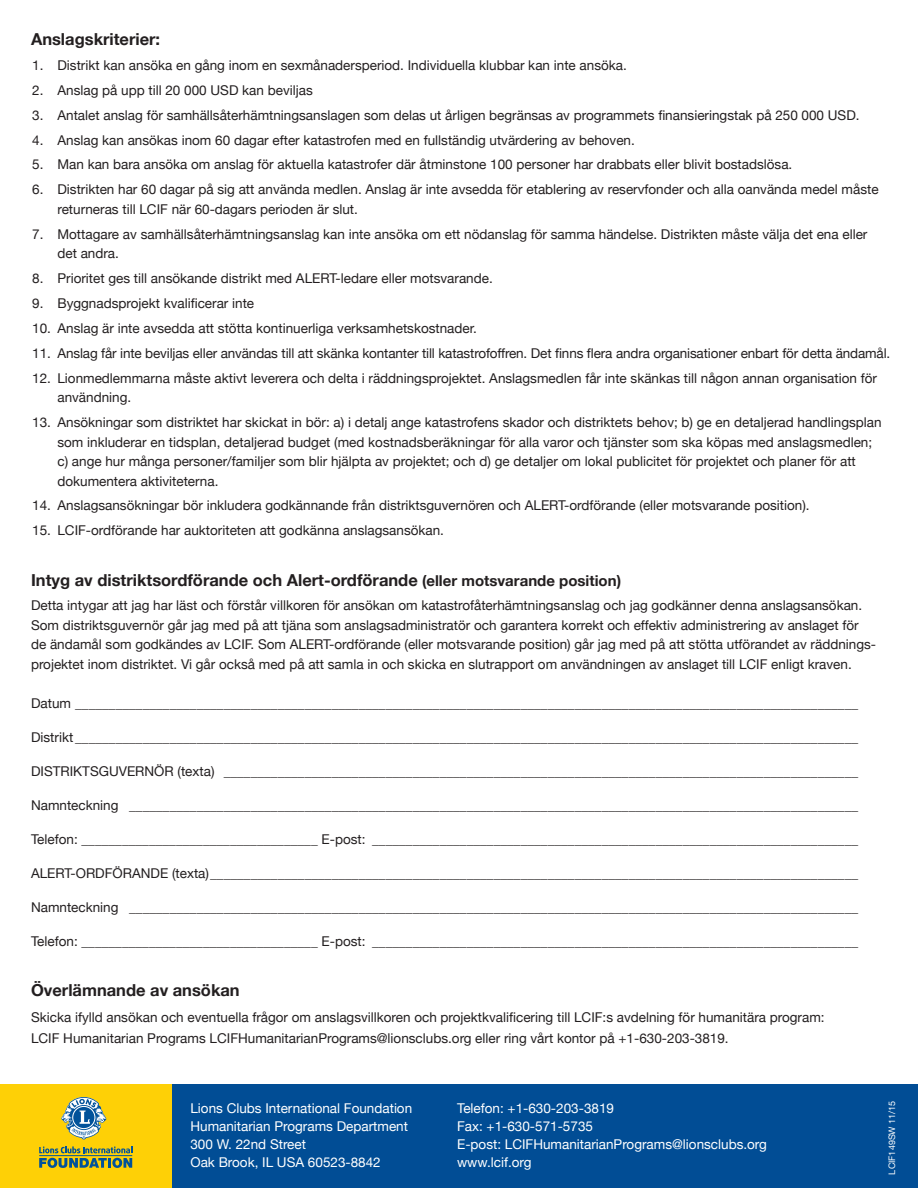
<style>
.page{position:relative;width:918px;height:1188px;background:#fff}
.page>*{position:absolute;margin:0;border:0;box-sizing:border-box;transform-origin:0 0}
.t1{font:700 16.5px "Helvetica Neue";color:#231f20}
.t2{font:13.5px/19.5px "Helvetica Neue";color:#231f20}
.t3{font:13.5px/18px "Helvetica Neue";color:#fff}
.t4{font:9px "Helvetica Neue";color:#fff}
.s1{font-size:15px}
</style>
<div class="page">
<div style="left:0;top:1085px;width:918px;height:103px;background:#fed006"></div>
<div style="left:172px;top:1085px;width:746px;height:103px;background:#014d95"></div>
<svg style="left:61px;top:1097px;width:45px;height:42px"></svg>
<svg style="left:39px;top:1146px;width:93px;height:22px"></svg>
<hr style="left:39px;top:1155px;width:93px;height:1px;background:#01529a">
<p class="t1" style="left:31px;top:29px;width:131px">Anslagskriterier:</p>
<p class="t2" style="left:32px;top:55px;width:596px">1. Distrikt kan ansöka en gång inom en sexmånadersperiod. Individuella klubbar kan inte ansöka.</p>
<p class="t2" style="left:32px;top:80px;width:282px">2. Anslag på upp till 20 000 USD kan beviljas</p>
<p class="t2" style="left:32px;top:105px;width:829px">3. Antalet anslag för samhällsåterhämtningsanslagen som delas ut årligen begränsas av programmets finansieringstak på 250 000 USD.</p>
<p class="t2" style="left:32px;top:130px;width:604px">4. Anslag kan ansökas inom 60 dagar efter katastrofen med en fullständig utvärdering av behoven.</p>
<p class="t2" style="left:32px;top:155px;width:762px">5. Man kan bara ansöka om anslag för aktuella katastrofer där åtminstone 100 personer har drabbats eller blivit bostadslösa.</p>
<p class="t2" style="left:57px;top:180px;width:823px;text-indent:-25px">6. Distrikten har 60 dagar på sig att använda medlen. Anslag är inte avsedda för etablering av reservfonder och alla oanvända medel måste returneras till LCIF när 60-dagars perioden är slut.</p>
<p class="t2" style="left:57px;top:224px;width:811px;text-indent:-25px">7. Mottagare av samhällsåterhämtningsanslag kan inte ansöka om ett nödanslag för samma händelse. Distrikten måste välja det ena eller det andra.</p>
<p class="t2" style="left:32px;top:268px;width:462px">8. Prioritet ges till ansökande distrikt med ALERT-ledare eller motsvarande.</p>
<p class="t2" style="left:32px;top:293px;width:223px">9. Byggnadsprojekt kvalificerar inte</p>
<p class="t2" style="left:32px;top:318px;width:446px">10. Anslag är inte avsedda att stötta kontinuerliga verksamhetskostnader.</p>
<p class="t2" style="left:32px;top:343px;width:860px">11. Anslag får inte beviljas eller användas till att skänka kontanter till katastrofoffren. Det finns flera andra organisationer enbart för detta ändamål.</p>
<p class="t2" style="left:57px;top:368px;width:821px;text-indent:-25px">12. Lionmedlemmarna måste aktivt leverera och delta i räddningsprojektet. Anslagsmedlen får inte skänkas till någon annan organisation för användning.</p>
<p class="t2" style="left:57px;top:412px;width:826px;text-indent:-25px">13. Ansökningar som distriktet har skickat in bör: a) i detalj ange katastrofens skador och distriktets behov; b) ge en detaljerad handlingsplan som inkluderar en tidsplan, detaljerad budget (med kostnadsberäkningar för alla varor och tjänster som ska köpas med anslagsmedlen; c) ange hur många personer/familjer som blir hjälpta av projektet; och d) ge detaljer om lokal publicitet för projektet och planer för att dokumentera aktiviteterna.</p>
<p class="t2" style="left:32px;top:496px;width:779px">14. Anslagsansökningar bör inkludera godkännande från distriktsguvernören och ALERT-ordförande (eller motsvarande position).</p>
<p class="t2" style="left:32px;top:521px;width:413px">15. LCIF-ordförande har auktoriteten att godkänna anslagsansökan.</p>
<p class="t1" style="left:31px;top:570px;width:592px">Intyg av distriktsordförande och Alert-ordförande <span class="s1">(eller motsvarande position)</span></p>
<p class="t2" style="left:31px;top:596px;width:847px">Detta intygar att jag har läst och förstår villkoren för ansökan om katastrofåterhämtningsanslag och jag godkänner denna anslagsansökan.<br>Som distriktsguvernör går jag med på att tjäna som anslagsadministratör och garantera korrekt och effektiv administrering av anslaget för de ändamål som godkändes av LCIF. Som ALERT-ordförande (eller motsvarande position) går jag med på att stötta utförandet av räddnings&shy;projektet inom distriktet. Vi går också med på att samla in och skicka en slutrapport om användningen av anslaget till LCIF enligt kraven.</p>
<p class="t2" style="left:31px;top:694px;width:829px">Datum ____________________________________________________________________________________________________________________</p>
<p class="t2" style="left:31px;top:727px;width:829px">Distrikt ____________________________________________________________________________________________________________________</p>
<p class="t2" style="left:31px;top:761px;width:829px">DISTRIkTSgUVERnöR (texta) ______________________________________________________________________________________________</p>
<p class="t2" style="left:31px;top:795px;width:829px">namnteckning ____________________________________________________________________________________________________________</p>
<p class="t2" style="left:31px;top:829px;width:829px">Telefon: ___________________________________ E-post: ________________________________________________________________________</p>
<p class="t2" style="left:31px;top:863px;width:829px">ALERT-ORDFöRAnDE (texta)________________________________________________________________________________________________</p>
<p class="t2" style="left:31px;top:897px;width:829px">namnteckning ____________________________________________________________________________________________________________</p>
<p class="t2" style="left:31px;top:931px;width:829px">Telefon: ___________________________________ E-post: ________________________________________________________________________</p>
<p class="t1" style="left:31px;top:980px;width:210px">Överlämnande av ansökan</p>
<p class="t2" style="left:31px;top:1007px;width:795px;line-height:21px">Skicka ifylld ansökan och eventuella frågor om anslagsvillkoren och projektkvalificering till LCIF:s avdelning för humanitära program:<br>LCIF Humanitarian Programs LCIFHumanitarianPrograms@lionsclubs.org eller ring vårt kontor på +1-630-203-3819.</p>
<p class="t3" style="left:190px;top:1099px;width:223px">Lions Clubs International Foundation<br>Humanitarian Programs Department<br>300 W. 22nd Street<br>Oak Brook, IL USA 60523-8842</p>
<p class="t3" style="left:457px;top:1099px;width:311px">Telefon: +1-630-203-3819<br>Fax: +1-630-571-5735<br>E-post: LCIFHumanitarianPrograms@lionsclubs.org www.lcif.org</p>
<p class="t4" style="left:887px;top:1175px;width:75px;rotate:-90deg">LCIF149SW 11/15</p>
</div>
